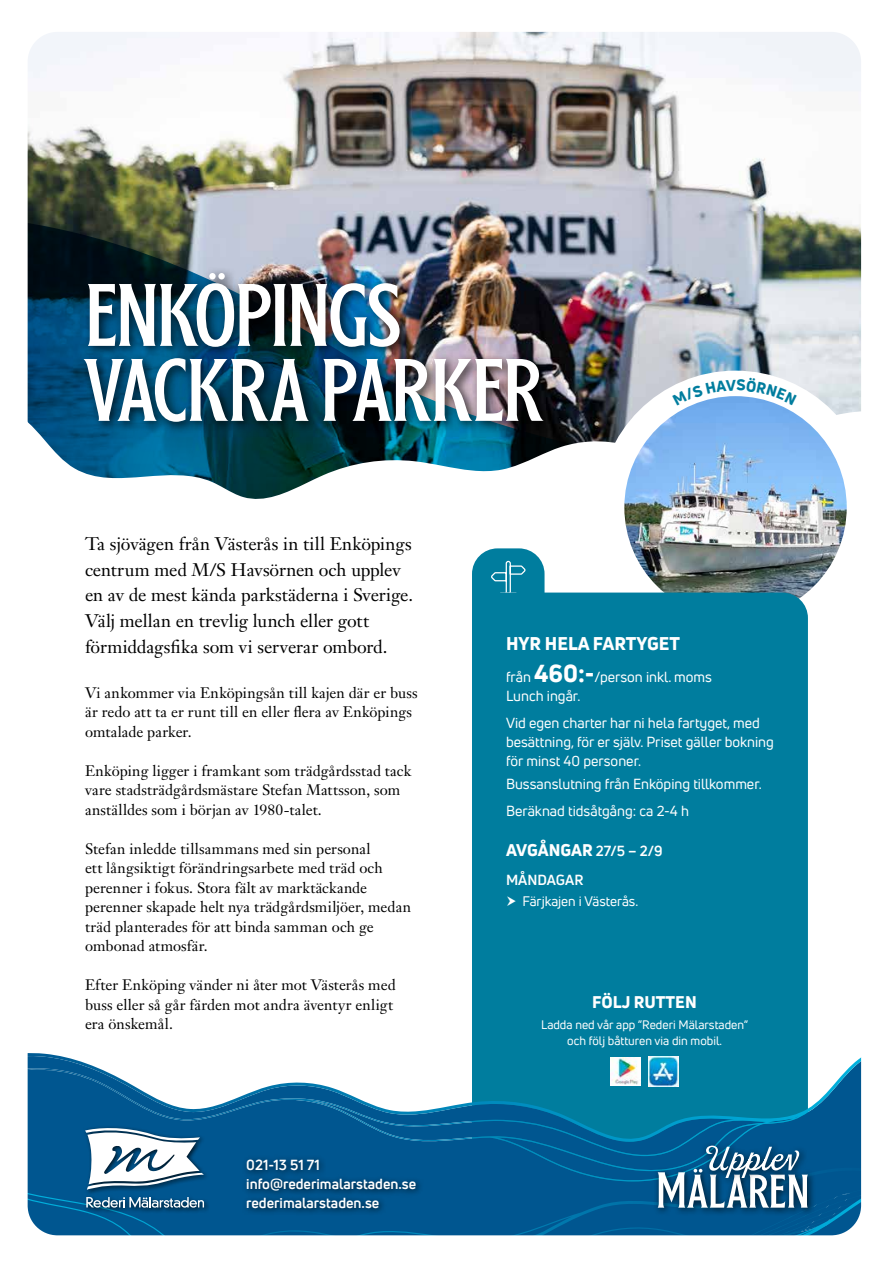
<style>
.page{position:relative;width:893px;height:1263px;background:#fff}
.page>*{position:absolute;margin:0;border:0;box-sizing:border-box;transform-origin:0 0}
.t1{font:105px/75px "Bordonaro Spur";letter-spacing:-.02em;color:#fff}
.t2{font:18px/25.5px "Janson Text LT Std";letter-spacing:-.005em;color:#000}
.t3{font:800 18px "Uni Neue";color:#fff}
.t4{font:800 16.5px "Uni Neue";color:#fff}
.t5{font:15px/19.5px "Janson Text LT Std";letter-spacing:.005em;color:#000}
.t6{font:14.25px/18.8px "Uni Neue";color:#fff}
.t7{font:700 14.25px/18.8px "Uni Neue";color:#fff}
.t8{font:13.5px "Uni Neue";color:#fff}
.t9{font:12px/16.5px "Uni Neue";color:#fff;text-align:center}
.s1{font-weight:800;font-size:24px}
.s2{font-weight:700;font-size:14.25px}
</style>
<div class="page">
<img style="left:27px;top:31px;width:835px;height:1205px">
<svg style="left:507px;top:896px;width:9px;height:10px"></svg>
<svg style="left:672px;top:377px;width:125px;height:29px"></svg>
<h1 class="t1" style="left:85px;top:278px;width:459px">ENKÖPINGS<br>VACKRA PARKER</h1>
<p class="t2" style="left:85px;top:531px;width:330px">Ta sjövägen från Västerås in till Enköpings centrum med M/S Havsörnen och upplev en av de mest kända parkstäderna i Sverige.<br>Välj mellan en trevlig lunch eller gott förmiddagsfika som vi serverar ombord.</p>
<p class="t5" style="left:85px;top:683px;width:334px">Vi ankommer via Enköpingsån till kajen där er buss är redo att ta er runt till en eller flera av Enköpings omtalade parker.</p>
<p class="t5" style="left:85px;top:761px;width:328px">Enköping ligger i framkant som trädgårdsstad tack vare stadsträdgårdsmästare Stefan Mattsson, som anställdes som i början av 1980-talet.</p>
<p class="t5" style="left:85px;top:839px;width:328px">Stefan inledde tillsammans med sin personal<br>ett långsiktigt förändringsarbete med träd och perenner i fokus. Stora fält av marktäckande perenner skapade helt nya trädgårdsmiljöer, medan träd planterades för att binda samman och ge ombonad atmosfär.</p>
<p class="t5" style="left:85px;top:975px;width:312px">Efter Enköping vänder ni åter mot Västerås med buss eller så går färden mot andra äventyr enligt era önskemål.</p>
<p class="t7" style="left:246px;top:1155px;width:172px">021-13 51 71 info@rederimalarstaden.se rederimalarstaden.se</p>
<p class="t3" style="left:506px;top:631px;width:176px">HYR HELA FARTYGET</p>
<p class="t6" style="left:506px;top:667px;width:207px">från <span class="s1">460:-</span>/person inkl. moms<br>Lunch ingår.</p>
<p class="t6" style="left:506px;top:713px;width:269px">Vid egen charter har ni hela fartyget, med besättning, för er själv. Priset gäller bokning för minst 40 personer.</p>
<p class="t6" style="left:506px;top:770px;width:257px;line-height:27.3px">Bussanslutning från Enköping tillkommer.<br>Beräknad tidsåtgång: ca 2-4 h</p>
<p class="t4" style="left:506px;top:839px;width:158px">AVGÅNGAR <span class="s2">27/5 – 2/9</span></p>
<p class="t7" style="left:506px;top:871px;width:79px">MÅNDAGAR</p>
<p class="t8" style="left:522px;top:893px;width:117px">Färjkajen i Västerås.</p>
<p class="t4" style="left:592px;top:991px;width:106px">FÖLJ RUTTEN</p>
<p class="t9" style="left:541px;top:1016px;width:208px">Ladda ned vår app ”Rederi Mälarstaden” och följ båtturen via din mobil.</p>
</div>
